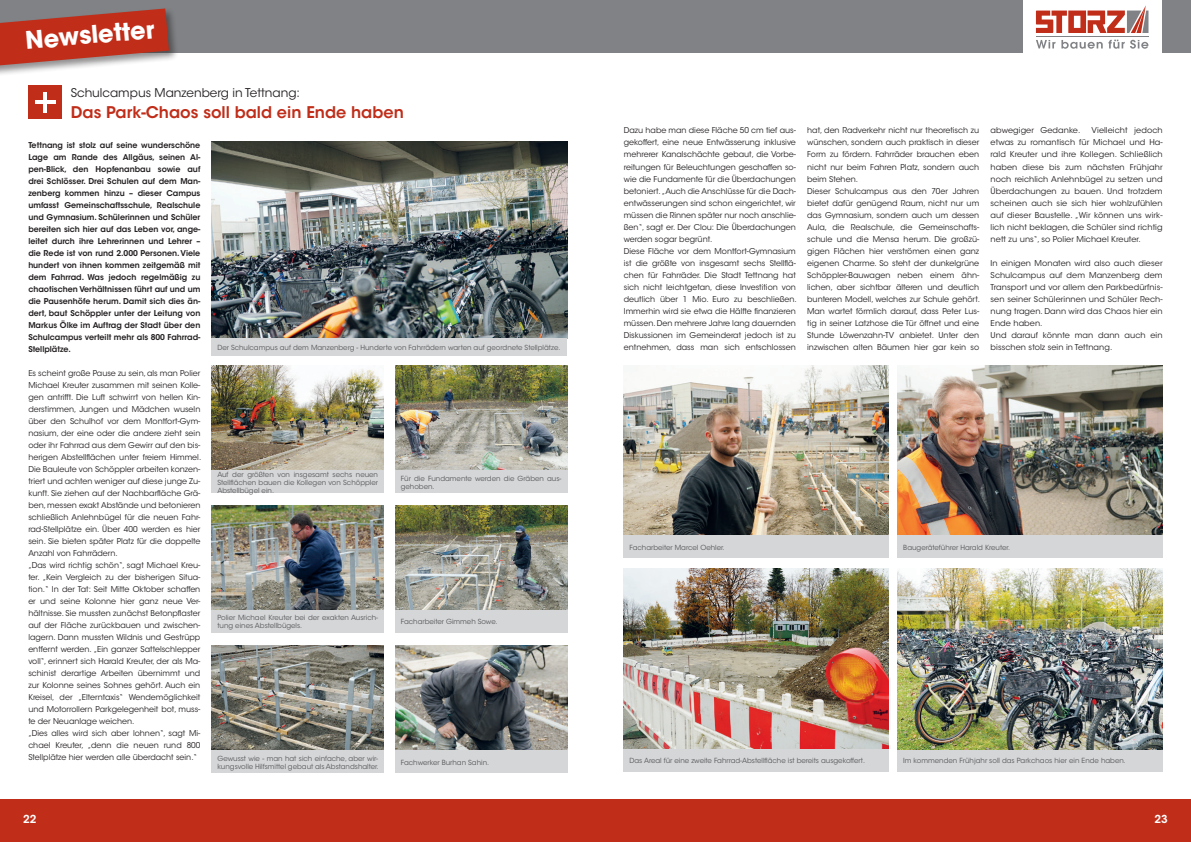
<style>
.page{position:relative;width:1191px;height:842px;background:#fff}
.page>*{position:absolute;margin:0;border:0;box-sizing:border-box;transform-origin:0 0}
.t1{font:700 24.1px "ITC Avant Garde Std";color:#fff}
.t2{font:600 16px "ITC Avant Garde Std";color:#c02d19}
.t3{font:12px "ITC Avant Garde Std";color:#231f20}
.t4{font:600 11px "ITC Avant Garde Std";color:#fff}
.t5{font:8px/12px "ITC Avant Garde Std";color:#231f20}
.t6{font:600 8px/12px "ITC Avant Garde Std";color:#231f20;text-align:justify}
.t7{font:7px/8px "ITC Avant Garde Std";color:#57585a}
</style>
<div class="page">
<div style="left:587px;top:0;width:604px;height:53px;background:#808285"></div>
<div style="left:1023px;top:0;width:139px;height:57px;background:#fff"></div>
<hr style="left:1036px;top:36px;width:112px;height:1px;background:#808285">
<svg style="left:1036px;top:40px;width:19px;height:8px"></svg>
<svg style="left:1061px;top:40px;width:41px;height:9px"></svg>
<svg style="left:1108px;top:40px;width:16px;height:9px"></svg>
<svg style="left:1130px;top:40px;width:18px;height:9px"></svg>
<svg style="left:1036px;top:5px;width:112px;height:28px"></svg>
<div style="left:587px;top:799px;width:604px;height:43px;background:#c02d19"></div>
<div style="left:0;top:0;width:604px;height:53px;background:#808285"></div>
<div style="left:0;top:799px;width:604px;height:43px;background:#c02d19"></div>
<div style="left:0;top:6px;width:179px;height:72px;background:#231f20;opacity:.5"></div>
<svg style="left:0;top:9px;width:169px;height:58px;background:#b84e40"></svg>
<div style="left:897px;top:749px;width:265px;height:23px;background:#d5d6d8"></div>
<div style="left:28px;top:85px;width:34px;height:34px;background:#c02d19"></div>
<hr style="left:43px;top:92px;width:4px;height:20px;background:#fff">
<hr style="left:35px;top:101px;width:21px;height:3px;background:#fff">
<img style="left:212px;top:142px;width:355px;height:197px">
<img style="left:395px;top:646px;width:172px;height:104px">
<img style="left:212px;top:646px;width:172px;height:104px">
<img style="left:395px;top:505px;width:172px;height:105px">
<img style="left:897px;top:366px;width:265px;height:170px">
<img style="left:212px;top:505px;width:172px;height:105px">
<img style="left:624px;top:366px;width:265px;height:170px">
<img style="left:897px;top:568px;width:265px;height:181px">
<img style="left:212px;top:366px;width:172px;height:105px">
<img style="left:395px;top:366px;width:172px;height:105px">
<div style="left:212px;top:339px;width:355px;height:17px;background:#d5d6d8"></div>
<div style="left:395px;top:750px;width:172px;height:23px;background:#d5d6d8"></div>
<div style="left:212px;top:750px;width:172px;height:23px;background:#d5d6d8"></div>
<div style="left:395px;top:610px;width:172px;height:23px;background:#d5d6d8"></div>
<div style="left:897px;top:536px;width:265px;height:22px;background:#d5d6d8"></div>
<img style="left:624px;top:568px;width:265px;height:181px">
<div style="left:624px;top:749px;width:265px;height:23px;background:#d5d6d8"></div>
<div style="left:212px;top:610px;width:172px;height:23px;background:#d5d6d8"></div>
<div style="left:624px;top:536px;width:265px;height:22px;background:#d5d6d8"></div>
<div style="left:212px;top:471px;width:172px;height:22px;background:#d5d6d8"></div>
<div style="left:395px;top:471px;width:172px;height:22px;background:#d5d6d8"></div>
<h1 class="t1" style="left:24px;top:25px;width:131px;rotate:-5deg">Newsletter</h1>
<h3 class="t3" style="left:71px;top:85px;width:231px">Schulcampus Manzenberg in Tettnang:</h3>
<h2 class="t2" style="left:71px;top:103px;width:334px">Das Park-Chaos soll bald ein Ende haben</h2>
<p class="t6" style="left:28px;top:139px;width:173px">Tettnang ist stolz auf seine wunderschöne Lage am Rande des Allgäus, seinen Al&shy;pen-Blick, den Hopfenanbau sowie auf drei Schlösser. Drei Schulen auf dem Man&shy;zenberg kommen hinzu – dieser Campus umfasst Gemeinschaftsschule, Realschule und Gymnasium. Schülerinnen und Schüler bereiten sich hier auf das Leben vor, ange&shy;leitet durch ihre Lehrerinnen und Lehrer – die Rede ist von rund 2.000 Personen. Viele hundert von ihnen kommen zeitgemäß mit dem Fahrrad. Was jedoch regelmäßig zu chaotischen Verhältnissen führt auf und um die Pausenhöfe herum. Damit sich dies än&shy;dert, baut Schöppler unter der Leitung von Markus Ölke im Auftrag der Stadt über den Schulcampus verteilt mehr als 800 Fahrrad-Stellplätze.</p>
<p class="t5" style="left:28px;top:367px;width:174px">Es scheint große Pause zu sein, als man Polier Michael Kreuter zusammen mit seinen Kolle&shy;gen antrifft. Die Luft schwirrt von hellen Kin&shy;derstimmen, Jungen und Mädchen wuseln über den Schulhof vor dem Montfort-Gym&shy;nasium, der eine oder die andere zieht sein oder ihr Fahrrad aus dem Gewirr auf den bis&shy;herigen Abstellflächen unter freiem Himmel.<br>Die Bauleute von Schöppler arbeiten konzen&shy;triert und achten weniger auf diese junge Zu&shy;kunft. Sie ziehen auf der Nachbarfläche Grä&shy;ben, messen exakt Abstände und betonieren schließlich Anlehnbügel für die neuen Fahr&shy;rad-Stellplätze ein. Über 400 werden es hier sein. Sie bieten später Platz für die doppelte Anzahl von Fahrrädern.<br>„Das wird richtig schön“, sagt Michael Kreu&shy;ter. „Kein Vergleich zu der bisherigen Situa&shy;tion.“ In der Tat: Seit Mitte Oktober schaffen er und seine Kolonne hier ganz neue Ver&shy;hältnisse. Sie mussten zunächst Betonpflaster auf der Fläche zurückbauen und zwischen&shy;lagern. Dann mussten Wildnis und Gestrüpp entfernt werden. „Ein ganzer Sattelschlepper voll“, erinnert sich Harald Kreuter, der als Ma&shy;schinist derartige Arbeiten übernimmt und zur Kolonne seines Sohnes gehört. Auch ein Kreisel, der „Elterntaxis“ Wendemöglichkeit und Motorrollern Parkgelegenheit bot, muss&shy;te der Neuanlage weichen.<br>„Dies alles wird sich aber lohnen“, sagt Mi&shy;chael Kreuter, „denn die neuen rund 800<br>Stellplätze hier werden alle überdacht sein.“</p>
<p class="t7" style="left:217px;top:343px;width:344px">Der Schulcampus auf dem Manzenberg - Hunderte von Fahrrädern warten auf geordnete Stellplätze.</p>
<p class="t7" style="left:217px;top:470px;width:162px;text-align:justify">Auf der größten von insgesamt sechs neuen Stellflächen bauen die Kollegen von Schöppler Abstellbügel ein.</p>
<p class="t7" style="left:401px;top:474px;width:162px">Für die Fundamente werden die Gräben aus&shy;gehoben.</p>
<p class="t7" style="left:217px;top:614px;width:162px">Polier Michael Kreuter bei der exakten Ausrich&shy;tung eines Abstellbügels.</p>
<p class="t7" style="left:401px;top:618px;width:98px">Facharbeiter Gimmeh Sowe.</p>
<p class="t7" style="left:217px;top:754px;width:163px">Gewusst wie - man hat sich einfache, aber wir&shy;kungsvolle Hilfsmittel gebaut als Abstandshalter.</p>
<p class="t7" style="left:401px;top:758px;width:90px">Fachwerker Burhan Sahin.</p>
<p class="t5" style="left:624px;top:125px;width:174px">Dazu habe man diese Fläche 50 cm tief aus&shy;gekoffert, eine neue Entwässerung inklusive mehrerer Kanalschächte gebaut, die Vorbe&shy;reitungen für Beleuchtungen geschaffen so&shy;wie die Fundamente für die Überdachungen betoniert. „Auch die Anschlüsse für die Dach&shy;entwässerungen sind schon eingerichtet, wir müssen die Rinnen später nur noch anschlie&shy;ßen“, sagt er. Der Clou: Die Überdachungen werden sogar begrünt.<br>Diese Fläche vor dem Montfort-Gymnasium ist die größte von insgesamt sechs Stellflä&shy;chen für Fahrräder. Die Stadt Tettnang hat sich nicht leichtgetan, diese Investition von deutlich über 1 Mio. Euro zu beschließen.<br>Immerhin wird sie etwa die Hälfte finanzieren müssen. Den mehrere Jahre lang dauernden Diskussionen im Gemeinderat jedoch ist zu entnehmen, dass man sich entschlossen</p>
<p class="t5" style="left:807px;top:125px;width:174px">hat, den Radverkehr nicht nur theoretisch zu wünschen, sondern auch praktisch in dieser Form zu fördern. Fahrräder brauchen eben nicht nur beim Fahren Platz, sondern auch beim Stehen.<br>Dieser Schulcampus aus den 70er Jahren bietet dafür genügend Raum, nicht nur um das Gymnasium, sondern auch um dessen Aula, die Realschule, die Gemeinschafts&shy;schule und die Mensa herum. Die großzü&shy;gigen Flächen hier verströmen einen ganz eigenen Charme. So steht der dunkelgrüne Schöppler-Bauwagen neben einem ähn&shy;lichen, aber sichtbar älteren und deutlich bunteren Modell, welches zur Schule gehört.<br>Man wartet förmlich darauf, dass Peter Lus&shy;tig in seiner Latzhose die Tür öffnet und eine Stunde Löwenzahn-TV anbietet. Unter den inzwischen alten Bäumen hier gar kein so</p>
<p class="t5" style="left:990px;top:125px;width:91px">abwegiger Gedanke.</p>
<p class="t5" style="left:990px;top:125px;width:173px;text-align:justify;text-indent:101px">Vielleicht jedoch etwas zu romantisch für Michael und Ha&shy;rald Kreuter und ihre Kollegen. Schließlich haben diese bis zum nächsten Frühjahr noch reichlich Anlehnbügel zu setzen und Überdachungen zu bauen. Und trotzdem scheinen auch sie sich hier wohlzufühlen auf dieser Baustelle. „Wir können uns wirk&shy;lich nicht beklagen, die Schüler sind richtig nett zu uns“, so Polier Michael Kreuter.</p>
<p class="t5" style="left:990px;top:257px;width:173px">In einigen Monaten wird also auch dieser Schulcampus auf dem Manzenberg dem Transport und vor allem den Parkbedürfnis&shy;sen seiner Schülerinnen und Schüler Rech&shy;nung tragen. Dann wird das Chaos hier ein Ende haben.<br>Und darauf könnte man dann auch ein bisschen stolz sein in Tettnang.</p>
<p class="t7" style="left:629px;top:543px;width:97px">Facharbeiter Marcel Oehler.</p>
<p class="t7" style="left:903px;top:543px;width:108px">Baugeräteführer Harald Kreuter.</p>
<p class="t7" style="left:629px;top:756px;width:237px">Das Areal für eine zweite Fahrrad-Abstellfläche ist bereits ausgekoffert.</p>
<p class="t7" style="left:903px;top:756px;width:224px">Im kommenden Frühjahr soll das Parkchaos hier ein Ende haben.</p>
<h3 class="t4" style="left:23px;top:812px;width:15px">22</h3>
<h3 class="t4" style="left:1154px;top:812px;width:15px">23</h3>
</div>
